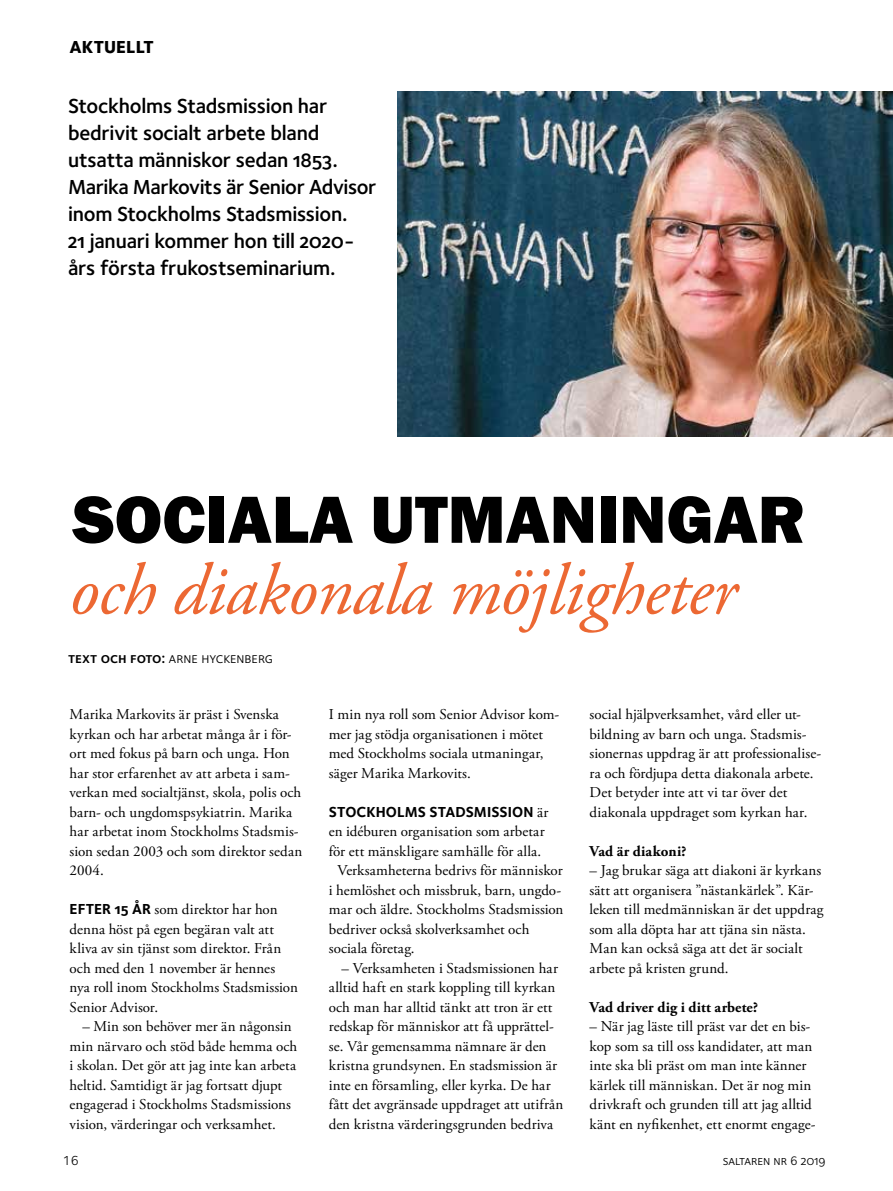
<style>
.page{position:relative;width:893px;height:1191px;background:#fff}
.page>*{position:absolute;margin:0;border:0;box-sizing:border-box;transform-origin:0 0}
.t1{font:italic 72px "Adobe Garamond Pro";letter-spacing:-.01em;color:#ec6833}
.t2{font:800 69px "Franklin Gothic";color:#000}
.t3{font:21px/27px "Foundry Sterling Demi OSF";letter-spacing:-.01em;color:#000}
.t4{font:18px "Foundry Sterling Extra Bold OSF";color:#000}
.t5{font:15px/19.5px "Adobe Garamond Pro";letter-spacing:.005em;color:#000}
.t6{font:700 15px "Adobe Garamond Pro";letter-spacing:.01em;color:#000}
.t7{font:15px "Foundry Sterling Book Expert";color:#000}
.t8{font:15px "Foundry Sterling Bold Expert";letter-spacing:.005em;color:#000}
.t9{font:13.5px "Foundry Sterling Book Expert";color:#000}
.t10{font:13.5px "Foundry Sterling";color:#000}
.s1{font-family:"Foundry Sterling Demi Expert"}
.s2{font-family:"Foundry Sterling Bold Expert"}
.s3{font-family:"Adobe Garamond Pro"}
</style>
<div class="page">
<img style="left:398px;top:91px;width:495px;height:345px">
<p class="t4" style="left:70px;top:36px;width:86px">AKTUELLT</p>
<h3 class="t3" style="left:68px;top:92px;width:310px">Stockholms Stadsmission har bedrivit socialt arbete bland utsatta människor sedan 1853.<br>Marika Markovits är Senior Advisor inom Stockholms Stadsmission.<br>21 januari kommer hon till 2020- års första frukostseminarium.</h3>
<h2 class="t2" style="left:73px;top:475px;width:734px">SOCIALA UTMANINGAR</h2>
<h1 class="t1" style="left:70px;top:547px;width:668px">och diakonala möjligheter</h1>
<p class="t7" style="left:68px;top:649px;width:206px"><span class="s1">text och foto:</span> arne hyckenberg</p>
<p class="t5" style="left:70px;top:705px;width:234px">Marika Markovits är präst i Svenska kyrkan och har arbetat många år i för&shy;ort med fokus på barn och unga. Hon har stor erfarenhet av att arbeta i sam&shy;verkan med socialtjänst, skola, polis och barn- och ungdomspsykiatrin. Marika har arbetat inom Stockholms Stadsmis&shy;sion sedan 2003 och som direktor sedan 2004.</p>
<p class="t5" style="left:70px;top:900px;width:230px"><span class="s2">EFTER 15 ÅR</span> som direktor har hon denna höst på egen begäran valt att kliva av sin tjänst som direktor. Från och med den 1 november är hennes nya roll inom Stockholms Stadsmission<br>Senior Advisor.</p>
<p class="t5" style="left:70px;top:1017px;width:229px;text-indent:13px">– Min son behöver mer än någonsin min närvaro och stöd både hemma och i skolan. Det gör att jag inte kan arbeta heltid. Samtidigt är jag fortsatt djupt engagerad i Stockholms Stadsmissions vision, värderingar och verksamhet.</p>
<p class="t5" style="left:329px;top:705px;width:232px">I min nya roll som Senior Advisor kom&shy;mer jag stödja organisationen i mötet med Stockholms sociala utmaningar, säger Marika Markovits.</p>
<p class="t8" style="left:329px;top:803px;width:221px">STOCKHOLMS STADSMISSION <span class="s3">är</span></p>
<p class="t5" style="left:329px;top:822px;width:217px">en idéburen organisation som arbetar</p>
<p class="t5" style="left:329px;top:842px;width:214px">för ett mänskligare samhälle för alla.</p>
<p class="t5" style="left:337px;top:861px;width:227px">Verksamheterna bedrivs för människor</p>
<p class="t5" style="left:329px;top:881px;width:234px">i hemlöshet och missbruk, barn, ungdo-</p>
<p class="t5" style="left:329px;top:900px;width:236px">mar och äldre. Stockholms Stadsmission</p>
<p class="t5" style="left:329px;top:920px;width:202px">bedriver också skolverksamhet och</p>
<p class="t5" style="left:329px;top:939px;width:87px">sociala företag.</p>
<p class="t5" style="left:329px;top:959px;width:236px;text-indent:13px">– Verksamheten i Stadsmissionen har alltid haft en stark koppling till kyrkan och man har alltid tänkt att tron är ett redskap för människor att få upprättel&shy;se. Vår gemensamma nämnare är den kristna grundsynen. En stadsmission är inte en församling, eller kyrka. De har fått det avgränsade uppdraget att utifrån den kristna värderingsgrunden bedriva</p>
<p class="t5" style="left:590px;top:705px;width:233px">social hjälpverksamhet, vård eller ut&shy;bildning av barn och unga. Stadsmis&shy;sionernas uppdrag är att professionalise&shy;ra och fördjupa detta diakonala arbete.<br>Det betyder inte att vi tar över det diakonala uppdraget som kyrkan har.</p>
<p class="t6" style="left:590px;top:842px;width:98px">Vad är diakoni?</p>
<p class="t5" style="left:590px;top:861px;width:235px">– Jag brukar säga att diakoni är kyrkans sätt att organisera ”nästankärlek”. Kär&shy;leken till medmänniskan är det uppdrag som alla döpta har att tjäna sin nästa.<br>Man kan också säga att det är socialt arbete på kristen grund.</p>
<p class="t6" style="left:590px;top:998px;width:170px">Vad driver dig i ditt arbete?</p>
<p class="t5" style="left:590px;top:1017px;width:227px">– När jag läste till präst var det en bis&shy;kop som sa till oss kandidater, att man inte ska bli präst om man inte känner kärlek till människan. Det är nog min drivkraft och grunden till att jag alltid känt en nyfikenhet, ett enormt engage-</p>
<p class="t10" style="left:63px;top:1152px;width:18px">16</p>
<p class="t9" style="left:723px;top:1153px;width:104px">saltaren nr 6 2019</p>
</div>
